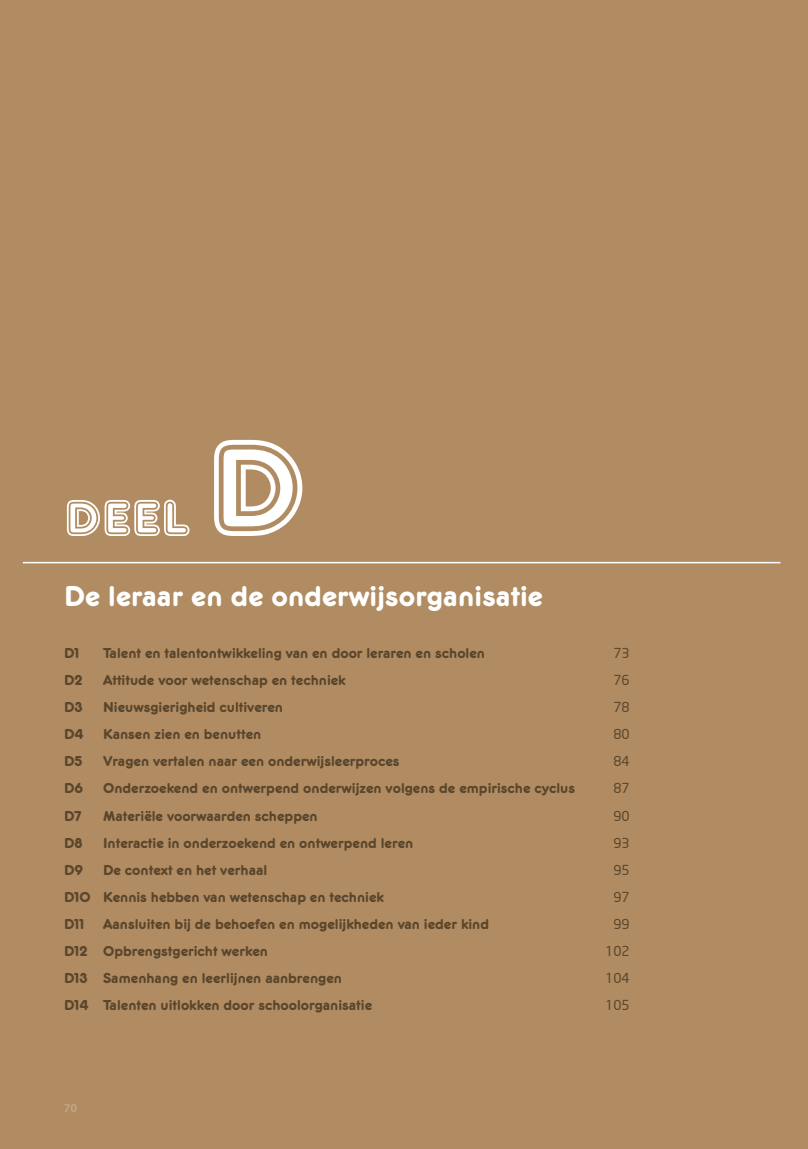
<style>
.page{position:relative;width:808px;height:1149px;background:#fff}
.page>*{position:absolute;margin:0;border:0;box-sizing:border-box;transform-origin:0 0}
.t1{font:144px "Frankfurter Inline Std";color:#fff}
.t2{font:54px "Frankfurter Inline Std";color:#fff}
.t3{font:30px "Frankfurter Medium Std";letter-spacing:.005em;color:#fff}
.t4{font:15px "Frankfurter Medium Std";color:#5a462c}
.t5{font:13.5px "Neo Sans";color:#5a462c}
.t6{font:500 10.5px "Neo Sans";color:#c6a987}
</style>
<div class="page">
<div style="left:0;top:0;width:808px;height:1148px;background:#b18c62"></div>
<hr style="left:23px;top:561px;width:757px;height:2px;background:#fff">
<h2 class="t2" style="left:64px;top:500px;width:128px">Deel</h2>
<h1 class="t1" style="left:207px;top:440px;width:102px">D</h1>
<h3 class="t3" style="left:64px;top:585px;width:480px">De leraar en de onderwijsorganisatie</h3>
<p class="t4" style="left:64px;top:648px;width:17px">D1</p>
<p class="t4" style="left:103px;top:648px;width:383px">Talent en talentontwikkeling van en door leraren en scholen</p>
<p class="t5" style="left:613px;top:644px;width:18px">73</p>
<p class="t4" style="left:64px;top:675px;width:20px">D2</p>
<p class="t4" style="left:103px;top:675px;width:244px">Attitude voor wetenschap en techniek</p>
<p class="t5" style="left:613px;top:671px;width:18px">76</p>
<p class="t4" style="left:64px;top:702px;width:20px">D3</p>
<p class="t4" style="left:103px;top:702px;width:182px">Nieuwsgierigheid cultiveren</p>
<p class="t5" style="left:613px;top:698px;width:18px">78</p>
<p class="t4" style="left:64px;top:729px;width:21px">D4</p>
<p class="t4" style="left:103px;top:729px;width:160px">Kansen zien en benutten</p>
<p class="t5" style="left:613px;top:725px;width:18px">80</p>
<p class="t4" style="left:64px;top:756px;width:20px">D5</p>
<p class="t4" style="left:103px;top:756px;width:298px">Vragen vertalen naar een onderwijsleerproces</p>
<p class="t5" style="left:613px;top:752px;width:18px">84</p>
<p class="t4" style="left:64px;top:783px;width:21px">D6</p>
<p class="t4" style="left:103px;top:783px;width:473px">Onderzoekend en ontwerpend onderwijzen volgens de empirische cyclus</p>
<p class="t5" style="left:613px;top:779px;width:18px">87</p>
<p class="t4" style="left:64px;top:810px;width:19px">D7</p>
<p class="t4" style="left:103px;top:810px;width:216px">Materiële voorwaarden scheppen</p>
<p class="t5" style="left:613px;top:806px;width:18px">90</p>
<p class="t4" style="left:64px;top:837px;width:20px">D8</p>
<p class="t4" style="left:103px;top:837px;width:312px">Interactie in onderzoekend en ontwerpend leren</p>
<p class="t5" style="left:613px;top:833px;width:18px">93</p>
<p class="t4" style="left:64px;top:864px;width:21px">D9</p>
<p class="t4" style="left:103px;top:864px;width:166px">De context en het verhaal</p>
<p class="t5" style="left:613px;top:860px;width:18px">95</p>
<p class="t4" style="left:64px;top:891px;width:321px">D10 Kennis hebben van wetenschap en techniek</p>
<p class="t5" style="left:613px;top:887px;width:18px">97</p>
<p class="t4" style="left:64px;top:918px;width:426px">D11 Aansluiten bij de behoefen en mogelijkheden van ieder kind</p>
<p class="t5" style="left:613px;top:914px;width:18px">99</p>
<p class="t4" style="left:64px;top:945px;width:205px">D12 Opbrengstgericht werken</p>
<p class="t5" style="left:605px;top:941px;width:26px">102</p>
<p class="t4" style="left:64px;top:972px;width:279px">D13 Samenhang en leerlijnen aanbrengen</p>
<p class="t5" style="left:605px;top:968px;width:26px">104</p>
<p class="t4" style="left:64px;top:999px;width:310px">D14 Talenten uitlokken door schoolorganisatie</p>
<p class="t5" style="left:605px;top:995px;width:26px">105</p>
<p class="t6" style="left:64px;top:1100px;width:15px">70</p>
</div>
